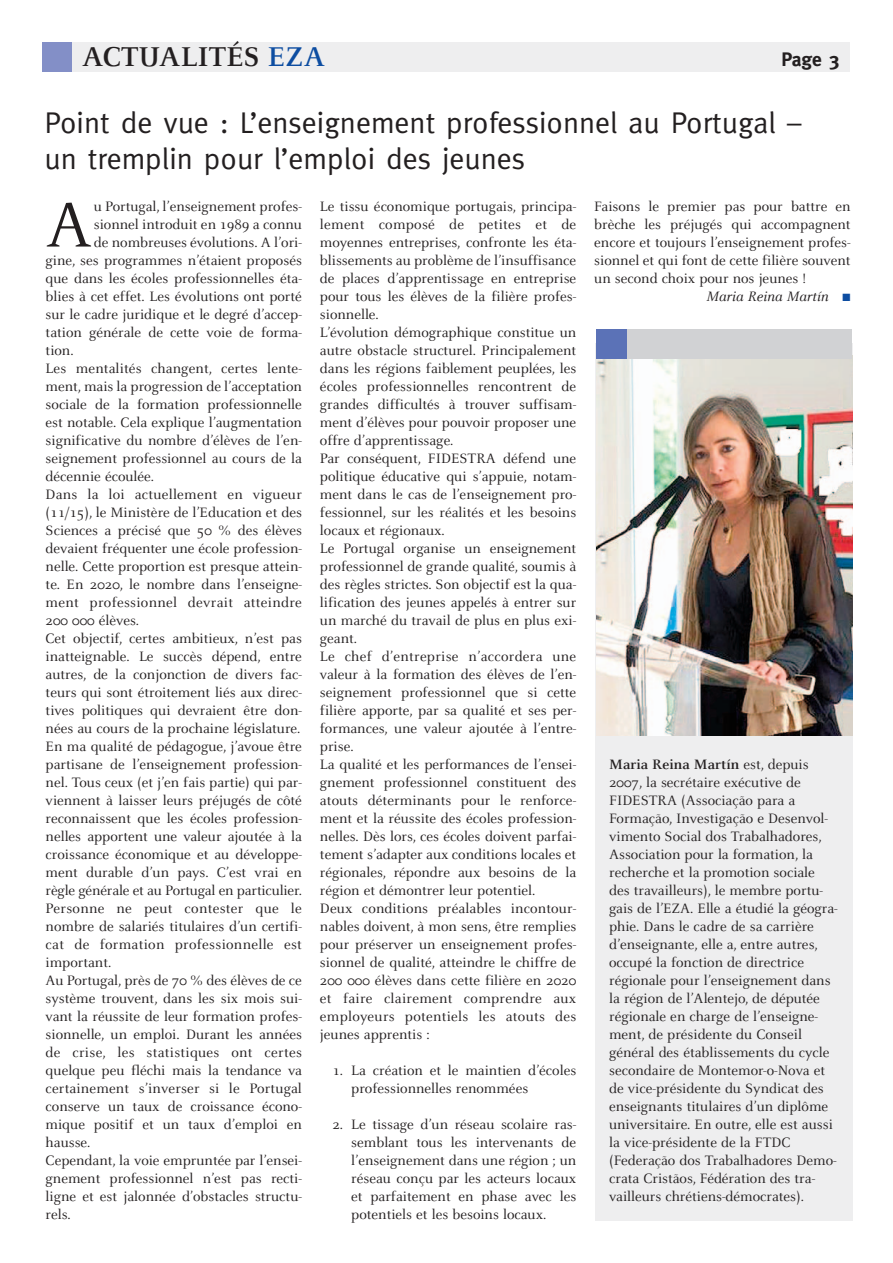
<style>
.page{position:relative;width:893px;height:1263px;background:#fff}
.page>*{position:absolute;margin:0;border:0;box-sizing:border-box;transform-origin:0 0}
.t1{font:69.9px "Celeste";color:#231f20}
.t2{font:30px/36px "Meta";color:#231f20}
.t3{font:700 30px "Celeste";color:#231f20}
.t4{font:700 19.5px "Meta";color:#231f20}
.t5{font:15px/18px "Celeste";color:#231f20}
.t6{font:15px "Celeste";letter-spacing:.02em;color:#231f20}
.t7{font:italic 15px "Celeste";color:#231f20}
.s1{color:#0d4da1}
.s2{font-weight:700}
</style>
<div class="page">
<div style="left:43px;top:43px;width:807px;height:29px;background:#eeeeef"></div>
<div style="left:43px;top:43px;width:29px;height:29px;background:#838fc7"></div>
<div style="left:595px;top:343px;width:257px;height:877px;background:#eeeeef"></div>
<img style="left:596px;top:359px;width:256px;height:377px">
<div style="left:614px;top:329px;width:238px;height:30px;background:#d1d2d4"></div>
<div style="left:596px;top:329px;width:31px;height:30px;background:#5b72b7"></div>
<h2 class="t3" style="left:82px;top:38px;width:244px">ACTUALITÉS <span class="s1">EZA</span></h2>
<h3 class="t4" style="left:781px;top:48px;width:60px">Page 3</h3>
<h2 class="t2" style="left:45px;top:104px;width:758px">Point de vue : L’enseignement professionnel au Portugal – un tremplin pour l’emploi des jeunes</h2>
<h1 class="t1" style="left:46px;top:182px;width:48px">A</h1>
<p class="t5" style="left:94px;top:196px;width:210px">u Portugal, l’enseignement profes-</p>
<p class="t5" style="left:94px;top:214px;width:210px">sionnel introduit en 1989 a connu</p>
<p class="t5" style="left:94px;top:232px;width:210px">de nombreuses évolutions. A l’ori-</p>
<p class="t5" style="left:46px;top:250px;width:258px">gine, ses programmes n’étaient proposés</p>
<p class="t5" style="left:46px;top:268px;width:258px">que dans les écoles professionnelles éta-</p>
<p class="t5" style="left:46px;top:286px;width:258px">blies à cet effet. Les évolutions ont porté</p>
<p class="t5" style="left:46px;top:304px;width:258px">sur le cadre juridique et le degré d’accep-</p>
<p class="t5" style="left:46px;top:322px;width:258px">tation générale de cette voie de forma-</p>
<p class="t5" style="left:46px;top:340px;width:29px">tion.</p>
<p class="t5" style="left:46px;top:358px;width:258px">Les mentalités changent, certes lente-</p>
<p class="t5" style="left:46px;top:376px;width:258px">ment, mais la progression de l’acceptation</p>
<p class="t5" style="left:46px;top:394px;width:258px">sociale de la formation professionnelle</p>
<p class="t5" style="left:46px;top:412px;width:258px">est notable. Cela explique l’augmentation</p>
<p class="t5" style="left:46px;top:430px;width:258px">significative du nombre d’élèves de l’en-</p>
<p class="t5" style="left:46px;top:448px;width:258px">seignement professionnel au cours de la</p>
<p class="t5" style="left:46px;top:466px;width:110px">décennie écoulée.</p>
<p class="t6" style="left:46px;top:485px;width:258px">Dans la loi actuellement en vigueur</p>
<p class="t5" style="left:46px;top:502px;width:258px">(11/15), le Ministère de l’Education et des</p>
<p class="t5" style="left:46px;top:520px;width:258px">Sciences a précisé que 50 % des élèves</p>
<p class="t5" style="left:46px;top:538px;width:258px">devaient fréquenter une école profession-</p>
<p class="t5" style="left:46px;top:556px;width:258px">nelle. Cette proportion est presque attein-</p>
<p class="t5" style="left:46px;top:574px;width:258px">te. En 2020, le nombre dans l’enseigne-</p>
<p class="t6" style="left:46px;top:593px;width:258px">ment professionnel devrait atteindre</p>
<p class="t5" style="left:46px;top:610px;width:95px">200 000 élèves.</p>
<p class="t5" style="left:46px;top:628px;width:258px">Cet objectif, certes ambitieux, n’est pas</p>
<p class="t5" style="left:46px;top:646px;width:258px">inatteignable. Le succès dépend, entre</p>
<p class="t5" style="left:46px;top:664px;width:258px">autres, de la conjonction de divers fac-</p>
<p class="t5" style="left:46px;top:682px;width:258px">teurs qui sont étroitement liés aux direc-</p>
<p class="t5" style="left:46px;top:700px;width:258px">tives politiques qui devraient être don-</p>
<p class="t5" style="left:46px;top:718px;width:256px">nées au cours de la prochaine législature.</p>
<p class="t5" style="left:46px;top:736px;width:258px">En ma qualité de pédagogue, j’avoue être</p>
<p class="t5" style="left:46px;top:754px;width:258px">partisane de l’enseignement profession-</p>
<p class="t5" style="left:46px;top:772px;width:258px">nel. Tous ceux (et j’en fais partie) qui par-</p>
<p class="t5" style="left:46px;top:790px;width:258px">viennent à laisser leurs préjugés de côté</p>
<p class="t5" style="left:46px;top:808px;width:258px">reconnaissent que les écoles profession-</p>
<p class="t5" style="left:46px;top:826px;width:258px">nelles apportent une valeur ajoutée à la</p>
<p class="t5" style="left:46px;top:844px;width:258px">croissance économique et au développe-</p>
<p class="t5" style="left:46px;top:862px;width:258px">ment durable d’un pays. C’est vrai en</p>
<p class="t5" style="left:46px;top:880px;width:258px">règle générale et au Portugal en particulier.</p>
<p class="t6" style="left:46px;top:899px;width:258px">Personne ne peut contester que le</p>
<p class="t5" style="left:46px;top:916px;width:258px">nombre de salariés titulaires d’un certifi-</p>
<p class="t6" style="left:46px;top:935px;width:258px">cat de formation professionnelle est</p>
<p class="t5" style="left:46px;top:952px;width:67px">important.</p>
<p class="t5" style="left:46px;top:970px;width:258px">Au Portugal, près de 70 % des élèves de ce</p>
<p class="t5" style="left:46px;top:988px;width:258px">système trouvent, dans les six mois sui-</p>
<p class="t5" style="left:46px;top:1006px;width:258px">vant la réussite de leur formation profes-</p>
<p class="t5" style="left:46px;top:1024px;width:258px">sionnelle, un emploi. Durant les années</p>
<p class="t6" style="left:46px;top:1043px;width:258px">de crise, les statistiques ont certes</p>
<p class="t5" style="left:46px;top:1060px;width:258px">quelque peu fléchi mais la tendance va</p>
<p class="t5" style="left:46px;top:1078px;width:258px">certainement s’inverser si le Portugal</p>
<p class="t5" style="left:46px;top:1096px;width:258px">conserve un taux de croissance écono-</p>
<p class="t5" style="left:46px;top:1114px;width:258px">mique positif et un taux d’emploi en</p>
<p class="t5" style="left:46px;top:1132px;width:46px">hausse.</p>
<p class="t5" style="left:46px;top:1150px;width:258px">Cependant, la voie empruntée par l’ensei-</p>
<p class="t5" style="left:46px;top:1168px;width:258px">gnement professionnel n’est pas recti-</p>
<p class="t5" style="left:46px;top:1186px;width:258px">ligne et est jalonnée d’obstacles structu-</p>
<p class="t5" style="left:46px;top:1204px;width:27px">rels.</p>
<p class="t5" style="left:320px;top:196px;width:258px">Le tissu économique portugais, principa&shy;lement composé de petites et de moyennes entreprises, confronte les éta&shy;blissements au problème de l’insuffisance de places d’apprentissage en entreprise pour tous les élèves de la filière profes&shy;sionnelle.<br>L’évolution démographique constitue un autre obstacle structurel. Principalement dans les régions faiblement peuplées, les écoles professionnelles rencontrent de grandes difficultés à trouver suffisam&shy;ment d’élèves pour pouvoir proposer une offre d’apprentissage.<br>Par conséquent, FIDESTRA défend une politique éducative qui s’appuie, notam&shy;ment dans le cas de l’enseignement pro&shy;fessionnel, sur les réalités et les besoins locaux et régionaux.<br>Le Portugal organise un enseignement professionnel de grande qualité, soumis à des règles strictes. Son objectif est la qua&shy;lification des jeunes appelés à entrer sur un marché du travail de plus en plus exi&shy;geant.<br>Le chef d’entreprise n’accordera une valeur à la formation des élèves de l’en&shy;seignement professionnel que si cette filière apporte, par sa qualité et ses per&shy;formances, une valeur ajoutée à l’entre&shy;prise.<br>La qualité et les performances de l’ensei&shy;gnement professionnel constituent des atouts déterminants pour le renforce&shy;ment et la réussite des écoles profession&shy;nelles. Dès lors, ces écoles doivent parfai&shy;tement s’adapter aux conditions locales et régionales, répondre aux besoins de la région et démontrer leur potentiel.<br>Deux conditions préalables incontour&shy;nables doivent, à mon sens, être remplies pour préserver un enseignement profes&shy;sionnel de qualité, atteindre le chiffre de 200 000 élèves dans cette filière en 2020 et faire clairement comprendre aux employeurs potentiels les atouts des jeunes apprentis :</p>
<p class="t5" style="left:351px;top:1060px;width:226px;text-indent:-19px">1. La création et le maintien d’écoles professionnelles renommées</p>
<p class="t5" style="left:351px;top:1114px;width:226px;text-align:justify;text-indent:-19px">2. Le tissage d’un réseau scolaire ras&shy;semblant tous les intervenants de l’enseignement dans une région ; un réseau conçu par les acteurs locaux et parfaitement en phase avec les potentiels et les besoins locaux.</p>
<p class="t5" style="left:594px;top:196px;width:258px">Faisons le premier pas pour battre en</p>
<p class="t5" style="left:594px;top:214px;width:258px">brèche les préjugés qui accompagnent</p>
<p class="t5" style="left:594px;top:232px;width:258px">encore et toujours l’enseignement profes-</p>
<p class="t5" style="left:594px;top:250px;width:258px">sionnel et qui font de cette filière souvent</p>
<p class="t5" style="left:594px;top:268px;width:213px">un second choix pour nos jeunes !</p>
<p class="t7" style="left:706px;top:287px;width:146px">Maria Reina Martín <span class="s1">■</span></p>
<p class="t5" style="left:609px;top:754px;width:230px"><span class="s2">Maria Reina Martín</span> est, depuis 2007, la secrétaire exécutive de FIDESTRA (Associação para a Formação, Investigação e Desenvol&shy;vimento Social dos Trabalhadores, Association pour la formation, la recherche et la promotion sociale des travailleurs), le membre portu&shy;gais de l’EZA. Elle a étudié la géogra&shy;phie. Dans le cadre de sa carrière d’enseignante, elle a, entre autres, occupé la fonction de directrice régionale pour l’enseignement dans la région de l’Alentejo, de députée régionale en charge de l’enseigne&shy;ment, de présidente du Conseil général des établissements du cycle secondaire de Montemor-o-Nova et de vice-présidente du Syndicat des enseignants titulaires d’un diplôme universitaire. En outre, elle est aussi la vice-présidente de la FTDC (Federação dos Trabalhadores Demo&shy;crata Cristãos, Fédération des tra&shy;vailleurs chrétiens-démocrates).</p>
</div>
